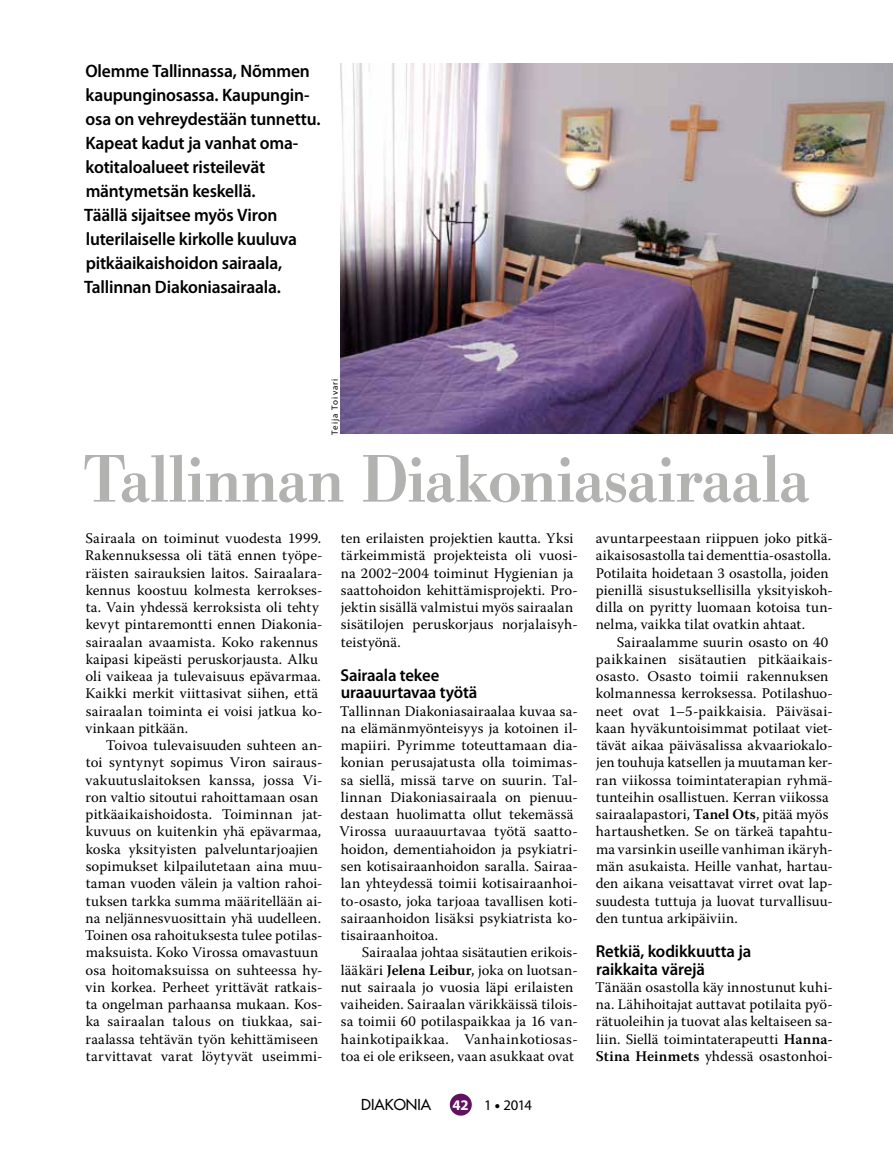
<style>
.page{position:relative;width:893px;height:1149px;background:#fff}
.page>*{position:absolute;margin:0;border:0;box-sizing:border-box;transform-origin:0 0}
.t1{font:500 66px "Bodoni BE";letter-spacing:-.005em;color:#b2b2b1;scale:.95 1}
.t2{font:600 18px/24px "Myriad Pro";letter-spacing:-.01em;color:#000}
.t3{font:600 17.25px/17.2px "Myriad Pro";letter-spacing:-.01em;color:#000}
.t4{font:14.7px/17.2px "Warnock Pro";letter-spacing:.01em;color:#000}
.t5{font:14.7px "Futura";color:#000}
.t6{font:14.7px "Myriad Pro";color:#000}
.t7{font:9px "Myriad Pro";letter-spacing:.12em;color:#000}
.s1{font-weight:600}
.s2{font-weight:700;color:#fff}
.s3{font-weight:900}
</style>
<div class="page">
<div style="left:450px;top:1093px;width:22px;height:22px;background:#621161;border-radius:50%"></div>
<img style="left:340px;top:64px;width:553px;height:370px">
<p class="t2" style="left:84px;top:60px;width:238px">Olemme Tallinnassa, Nõmmen kaupunginosassa. Kaupungin&shy;osa on vehreydestään tunnettu.<br>Kapeat kadut ja vanhat oma&shy;kotitaloalueet risteilevät mäntymetsän keskellä.<br>Täällä sijaitsee myös Viron luterilaiselle kirkolle kuuluva pitkäaikaishoidon sairaala,<br>Tallinnan Diakoniasairaala.</p>
<p class="t7" style="left:330px;top:434px;width:58px;rotate:-90deg">Teija Toivari</p>
<h1 class="t1" style="left:84px;top:441px;width:765px">Tallinnan Diakoniasairaala</h1>
<p class="t4" style="left:85px;top:529px;width:239px">Sairaala on toiminut vuodesta 1999.<br>Rakennuksessa oli tätä ennen työpe&shy;räisten sairauksien laitos. Sairaalara&shy;kennus koostuu kolmesta kerrokses&shy;ta. Vain yhdessä kerroksista oli tehty kevyt pintaremontti ennen Diakonia&shy;sairaalan avaamista. Koko rakennus kaipasi kipeästi peruskorjausta. Alku oli vaikeaa ja tulevaisuus epävarmaa.<br>Kaikki merkit viittasivat siihen, että sairaalan toiminta ei voisi jatkua ko&shy;vinkaan pitkään.</p>
<p class="t4" style="left:85px;top:736px;width:239px;text-indent:21px">Toivoa tulevaisuuden suhteen an&shy;toi syntynyt sopimus Viron sairaus&shy;vakuutuslaitoksen kanssa, jossa Vi&shy;ron valtio sitoutui rahoittamaan osan pitkäaikaishoidosta. Toiminnan jat&shy;kuvuus on kuitenkin yhä epävarmaa, koska yksityisten palveluntarjoajien sopimukset kilpailutetaan aina muu&shy;taman vuoden välein ja valtion rahoi&shy;tuksen tarkka summa määritellään ai&shy;na neljännesvuosittain yhä uudelleen.<br>Toinen osa rahoituksesta tulee potilas&shy;maksuista. Koko Virossa omavastuun osa hoitomaksuissa on suhteessa hy&shy;vin korkea. Perheet yrittävät ratkais&shy;ta ongelman parhaansa mukaan. Kos&shy;ka sairaalan talous on tiukkaa, sai&shy;raalassa tehtävän työn kehittämiseen tarvittavat varat löytyvät useimmi-</p>
<p class="t4" style="left:341px;top:529px;width:239px">ten erilaisten projektien kautta. Yksi tärkeimmistä projekteista oli vuosi&shy;na 2002‒2004 toiminut Hygienian ja saattohoidon kehittämisprojekti. Pro&shy;jektin sisällä valmistui myös sairaalan sisätilojen peruskorjaus norjalaisyh&shy;teistyönä.</p>
<p class="t3" style="left:340px;top:666px;width:139px">Sairaala tekee uraauurtavaa työtä</p>
<p class="t4" style="left:339px;top:701px;width:240px">Tallinnan Diakoniasairaalaa kuvaa sa&shy;na elämänmyönteisyys ja kotoinen il&shy;mapiiri. Pyrimme toteuttamaan dia&shy;konian perusajatusta olla toimimas&shy;sa siellä, missä tarve on suurin. Tal&shy;linnan Diakoniasairaala on pienuu&shy;destaan huolimatta ollut tekemässä Virossa uuraauurtavaa työtä saatto&shy;hoidon, dementiahoidon ja psykiatri&shy;sen kotisairaanhoidon saralla. Sairaa&shy;lan yhteydessä toimii kotisairaanhoi&shy;to-osasto, joka tarjoaa tavallisen koti&shy;sairaanhoidon lisäksi psykiatrista ko&shy;tisairaanhoitoa.</p>
<p class="t4" style="left:341px;top:943px;width:239px;text-indent:21px">Sairaalaa johtaa sisätautien erikois&shy;lääkäri <span class="s1">Jelena Leibur</span>, joka on luotsan&shy;nut sairaala jo vuosia läpi erilaisten vaiheiden. Sairaalan värikkäissä tilois&shy;sa toimii 60 potilaspaikkaa ja 16 van&shy;hainkotipaikkaa. Vanhainkotiosas&shy;toa ei ole erikseen, vaan asukkaat ovat</p>
<p class="t5" style="left:361px;top:1094px;width:71px">DIAKONIA</p>
<p class="t6" style="left:452px;top:1096px;width:81px"><span class="s2">42</span> 1 <span class="s3">•</span> 2014</p>
<p class="t4" style="left:596px;top:529px;width:239px">avuntarpeestaan riippuen joko pitkä&shy;aikaisosastolla tai dementtia-osastolla.<br>Potilaita hoidetaan 3 osastolla, joiden pienillä sisustuksellisilla yksityiskoh&shy;dilla on pyritty luomaan kotoisa tun&shy;nelma, vaikka tilat ovatkin ahtaat.</p>
<p class="t4" style="left:596px;top:632px;width:239px;text-indent:21px">Sairaalamme suurin osasto on 40 paikkainen sisätautien pitkäaikais&shy;osasto. Osasto toimii rakennuksen kolmannessa kerroksessa. Potilashuo&shy;neet ovat 1–5-paikkaisia. Päiväsai&shy;kaan hyväkuntoisimmat potilaat viet&shy;tävät aikaa päiväsalissa akvaariokalo&shy;jen touhuja katsellen ja muutaman ker&shy;ran viikossa toimintaterapian ryhmä&shy;tunteihin osallistuen. Kerran viikossa sairaalapastori, <span class="s1">Tanel Ots</span>, pitää myös hartaushetken. Se on tärkeä tapahtu&shy;ma varsinkin useille vanhiman ikäryh&shy;män asukaista. Heille vanhat, hartau&shy;den aikana veisattavat virret ovat lap&shy;suudesta tuttuja ja luovat turvallisuu&shy;den tuntua arkipäiviin.</p>
<p class="t3" style="left:596px;top:942px;width:157px">Retkiä, kodikkuutta ja raikkaita värejä</p>
<p class="t4" style="left:595px;top:977px;width:239px;text-align:justify">Tänään osastolla käy innostunut kuhi&shy;na. Lähihoitajat auttavat potilaita pyö&shy;rätuoleihin ja tuovat alas keltaiseen sa&shy;liin. Siellä toimintaterapeutti <span class="s1">Hanna-Stina Heinmets</span> yhdessä osastonhoi-</p>
</div>
